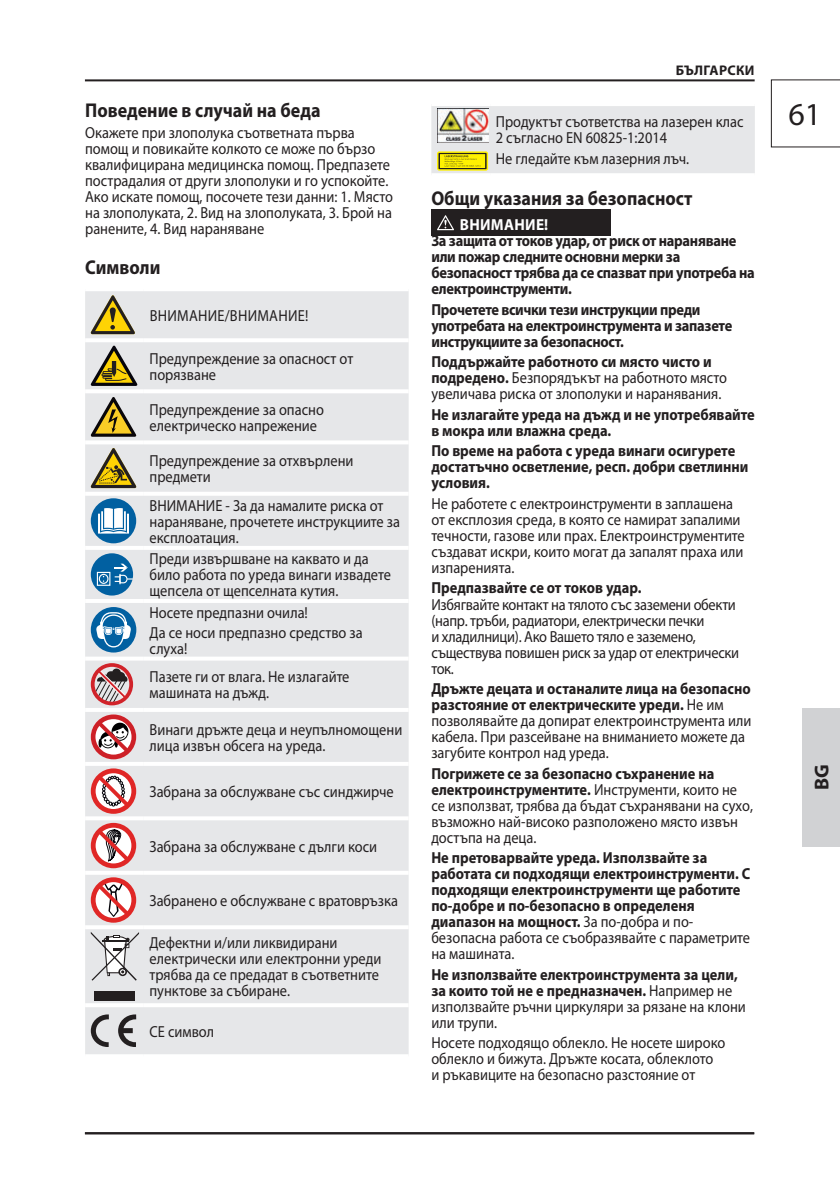
<style>
.page{position:relative;width:840px;height:1191px;background:#fff}
.page>*{position:absolute;margin:0;border:0;box-sizing:border-box;transform-origin:0 0}
.t1{font:32px "Myriad Pro";color:#231f20}
.t2{font:700 20px "Myriad Pro";color:#231f20;scale:.9 1}
.t3{font:700 20px "Myriad Pro";color:#231f20}
.t4{font:16px/16px "Myriad Pro";color:#231f20;scale:.9 1}
.t5{font:700 16px/16px "Myriad Pro";letter-spacing:-.005em;color:#231f20;scale:.9 1}
.t6{font:16px/16px "Myriad Pro";letter-spacing:-.02em;color:#231f20;scale:.9 1}
.t7{font:16px "Myriad Pro";letter-spacing:.02em;color:#231f20;scale:.9 1}
.t8{font:700 16px "Myriad Pro";letter-spacing:.02em;color:#fff;scale:.95 1}
.t9{font:700 14px "Myriad Pro";letter-spacing:.02em;color:#231f20}
.s1{font-weight:700}
.s2{font-weight:400}
</style>
<div class="page">
<hr style="left:85px;top:1132px;width:668px;height:2px;background:#231f20">
<hr style="left:85px;top:79px;width:669px;height:2px;background:#231f20">
<svg style="left:770px;top:79px;width:69px;height:68px"></svg>
<hr style="left:839px;top:708px;width:1px;height:138px;background:#d1d2d4">
<div style="left:801px;top:708px;width:38px;height:138px;background:#d1d2d4"></div>
<div style="left:85px;top:291px;width:323px;height:763px;background:#e6e7e9"></div>
<hr style="left:85px;top:338px;width:59px;height:4px;background:#fff">
<hr style="left:144px;top:338px;width:264px;height:4px;background:#fff">
<hr style="left:85px;top:389px;width:59px;height:4px;background:#fff">
<hr style="left:144px;top:389px;width:264px;height:4px;background:#fff">
<hr style="left:85px;top:440px;width:59px;height:4px;background:#fff">
<hr style="left:144px;top:440px;width:264px;height:4px;background:#fff">
<hr style="left:85px;top:492px;width:59px;height:4px;background:#fff">
<hr style="left:85px;top:546px;width:59px;height:4px;background:#fff">
<hr style="left:144px;top:546px;width:264px;height:4px;background:#fff">
<hr style="left:85px;top:599px;width:59px;height:4px;background:#fff">
<hr style="left:144px;top:599px;width:264px;height:4px;background:#fff">
<svg style="left:85px;top:656px;width:59px;height:4px"></svg>
<svg style="left:144px;top:656px;width:264px;height:4px"></svg>
<hr style="left:85px;top:708px;width:59px;height:4px;background:#fff">
<hr style="left:85px;top:762px;width:59px;height:4px;background:#fff">
<hr style="left:144px;top:762px;width:264px;height:4px;background:#fff">
<hr style="left:85px;top:816px;width:59px;height:4px;background:#fff">
<hr style="left:144px;top:816px;width:264px;height:4px;background:#fff">
<svg style="left:85px;top:870px;width:59px;height:4px"></svg>
<svg style="left:144px;top:870px;width:264px;height:4px"></svg>
<hr style="left:85px;top:925px;width:59px;height:4px;background:#fff">
<hr style="left:144px;top:925px;width:264px;height:4px;background:#fff">
<hr style="left:85px;top:1003px;width:59px;height:4px;background:#fff">
<hr style="left:144px;top:1003px;width:264px;height:4px;background:#fff">
<hr style="left:144px;top:492px;width:264px;height:4px;background:#fff">
<hr style="left:144px;top:708px;width:264px;height:4px;background:#fff">
<svg style="left:91px;top:295px;width:44px;height:39px;background:#baad73"></svg>
<svg style="left:91px;top:346px;width:46px;height:40px;background:#a89e6f"></svg>
<svg style="left:90px;top:397px;width:46px;height:40px;background:#b2a57a"></svg>
<svg style="left:90px;top:448px;width:46px;height:40px;background:#b2a775"></svg>
<div style="left:91px;top:498px;width:45px;height:45px;background:#0160a1;border-radius:50%"></div>
<svg style="left:98px;top:508px;width:31px;height:25px"></svg>
<div style="left:91px;top:553px;width:42px;height:42px;background:#0160a1;border-radius:50%"></div>
<div style="left:97px;top:572px;width:13px;height:14px;border:1px solid #fff"></div>
<div style="left:99px;top:574px;width:9px;height:10px;border:1px solid #fff;border-radius:50%"></div>
<svg style="left:115px;top:563px;width:18px;height:23px"></svg>
<div style="left:91px;top:607px;width:45px;height:45px;background:#0160a1;border-radius:50%"></div>
<svg style="left:96px;top:612px;width:35px;height:35px"></svg>
<svg style="left:95px;top:668px;width:32px;height:35px"></svg>
<div style="left:91px;top:663px;width:42px;height:42px;border:4px solid #d1232a;border-radius:50%"></div>
<svg style="left:91px;top:714px;width:45px;height:45px"></svg>
<svg style="left:91px;top:768px;width:45px;height:46px"></svg>
<svg style="left:91px;top:823px;width:45px;height:45px"></svg>
<svg style="left:91px;top:877px;width:45px;height:45px"></svg>
<div style="left:94px;top:991px;width:41px;height:9px;background:#231f20"></div>
<svg style="left:91px;top:931px;width:48px;height:49px"></svg>
<svg style="left:118px;top:1014px;width:18px;height:33px"></svg>
<svg style="left:91px;top:1014px;width:18px;height:33px"></svg>
<svg style="left:431px;top:106px;width:323px;height:67px;background:#e2e1d9"></svg>
<div style="left:431px;top:209px;width:179px;height:26px;background:#231f20"></div>
<svg style="left:437px;top:215px;width:17px;height:15px"></svg>
<p class="t2" style="left:85px;top:100px;width:263px">Поведение в случай на беда</p>
<p class="t4" style="left:85px;top:125px;width:343px">Окажете при злополука съответната първа помощ и повикайте колкото се може по бързо квалифицирана медицинска помощ. Предпазете пострадалия от други злополуки и го успокойте.<br>Ако искате помощ, посочете тези данни: 1. Място на злополуката, 2. Вид на злополуката, 3. Брой на ранените, 4. Вид нараняване</p>
<p class="t2" style="left:85px;top:256px;width:85px">Символи</p>
<p class="t7" style="left:150px;top:307px;width:178px">ВНИМАНИЕ/ВНИМАНИЕ!</p>
<p class="t4" style="left:149px;top:351px;width:228px">Предупреждение за опасност от порязване</p>
<p class="t4" style="left:149px;top:402px;width:195px">Предупреждение за опасно електрическо напрежение</p>
<p class="t4" style="left:149px;top:453px;width:228px">Предупреждение за отхвърлени предмети</p>
<p class="t4" style="left:149px;top:498px;width:279px">ВНИМАНИЕ - За да намалите риска от нараняване, прочетете инструкциите за експлоатация.</p>
<p class="t4" style="left:149px;top:551px;width:269px">Преди извършване на каквато и да било работа по уреда винаги извадете щепсела от щепселната кутия.</p>
<p class="t4" style="left:149px;top:602px;width:238px;line-height:20.6px">Носете предпазни очила!<br>Да се носи предпазно средство за</p>
<p class="t4" style="left:149px;top:635px;width:223px;line-height:28.2px">слуха!<br>Пазете ги от влага. Не излагайте</p>
<p class="t4" style="left:149px;top:685px;width:134px">машината на дъжд.</p>
<p class="t4" style="left:149px;top:722px;width:282px">Винаги дръжте деца и неупълномощени лица извън обсега на уреда.</p>
<p class="t4" style="left:149px;top:784px;width:273px">Забрана за обслужване със синджирче</p>
<p class="t4" style="left:149px;top:838px;width:254px">Забрана за обслужване с дълги коси</p>
<p class="t4" style="left:149px;top:893px;width:277px">Забранено е обслужване с вратовръзка</p>
<p class="t4" style="left:149px;top:935px;width:259px">Дефектни и/или ликвидирани електрически или електронни уреди трябва да се предадат в съответните пунктове за събиране.</p>
<p class="t4" style="left:149px;top:1023px;width:73px">CE символ</p>
<p class="t9" style="left:675px;top:62px;width:80px">БЪЛГАРСКИ</p>
<p class="t4" style="left:495px;top:114px;width:277px">Продуктът съответства на лазерен клас<br>2 съгласно EN 60825-1:2014</p>
<p class="t4" style="left:495px;top:151px;width:216px">Не гледайте към лазерния лъч.</p>
<p class="t2" style="left:431px;top:188px;width:291px">Общи указания за безопасност</p>
<p class="t8" style="left:459px;top:216px;width:95px">ВНИМАНИЕ!</p>
<p class="t5" style="left:431px;top:233px;width:361px">За защита от токов удар, от риск от нараняване или пожар следните основни мерки за безопасност трябва да се спазват при употреба на електроинструменти.</p>
<p class="t5" style="left:431px;top:302px;width:335px">Прочетете всички тези инструкции преди употребата на електроинструментa и запазете инструкциите за безопасност.</p>
<p class="t4" style="left:431px;top:354px;width:330px"><span class="s1">Поддържайте работното си място чисто и подредено.</span> Безпорядъкът на работното място увеличава риска от злополуки и наранявания.</p>
<p class="t5" style="left:431px;top:407px;width:361px">Не излагайте уреда на дъжд и не употребявайте в мокра или влажна среда.</p>
<p class="t5" style="left:431px;top:443px;width:353px">По време на работа с уреда винаги осигурете достатъчно осветление, респ. добри светлинни условия.</p>
<p class="t4" style="left:431px;top:496px;width:349px">Не работете с електроинструменти в заплашена от експлозия среда, в която се намират запалими течности, газове или прах. Електроинструментите създават искри, които могат да запалят праха или изпаренията.</p>
<p class="t5" style="left:431px;top:580px;width:235px">Предпазвайте се от токов удар.</p>
<p class="t6" style="left:431px;top:596px;width:343px">Избягвайте контакт на тялото със заземени обекти (напр. тръби, радиатори, електрически печки<br>и хладилници). Ако Вашето тяло е заземено, съществува повишен риск за удар от електрически ток.</p>
<p class="t4" style="left:431px;top:681px;width:357px"><span class="s1">Дръжте децата и останалите лица на безопасно разстояние от електрическите уреди.</span> Не им позволявайте да допират електроинструмента или кабела. При разсейване на вниманието можете да загубите контрол над уреда.</p>
<p class="t4" style="left:431px;top:766px;width:359px"><span class="s1">Погрижете се за безопасно съхранение на електроинструментите.</span> Инструменти, които не се използват, трябва да бъдат съхранявани на сухо, възможно най-високо разположено място извън достъпа на деца.</p>
<p class="t5" style="left:431px;top:850px;width:355px">Не претоварвайте уреда. Използвайте за работата си подходящи електроинструменти. С подходящи електроинструменти ще работите по-добре и по-безопасно в определеня диапазон на мощност. <span class="s2">За по-добра и по&shy;безопасна работа се съобразявайте с параметрите на машината.</span></p>
<p class="t5" style="left:431px;top:966px;width:351px">Не използвайте електроинструмента за цели, за които той не е предназначен. <span class="s2">Например не използвайте ръчни циркуляри за рязане на клони или трупи.</span></p>
<p class="t4" style="left:431px;top:1035px;width:328px">Носете подходящо облекло. Не носете широко облекло и бижута. Дръжте косата, облеклото<br>и ръкавиците на безопасно разстояние от</p>
<h1 class="t1" style="left:788px;top:98px;width:34px">61</h1>
<p class="t3" style="left:810px;top:790px;width:28px;rotate:-90deg">BG</p>
<p class="t3" style="left:809px;top:784px;width:15px;rotate:-90deg">D</p>
</div>
